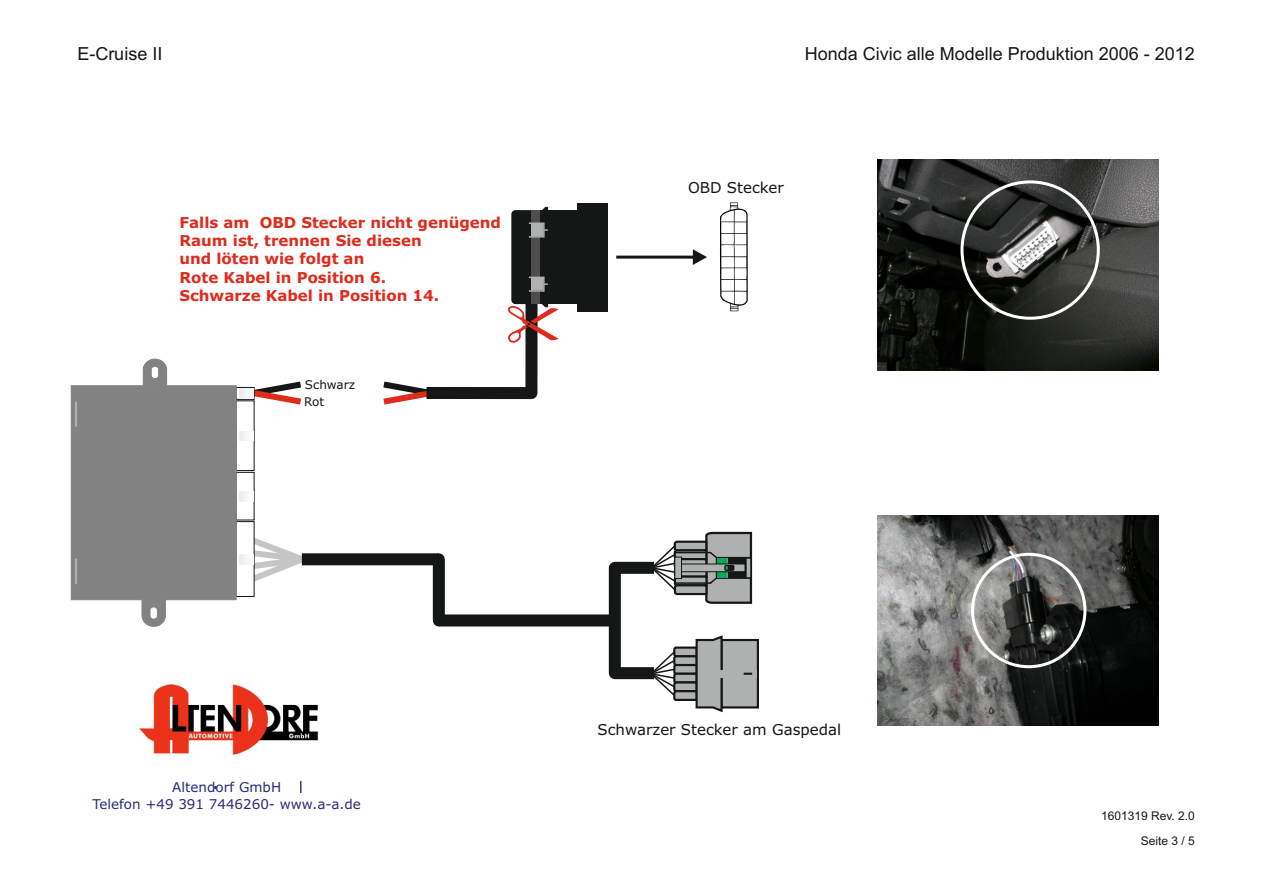
<style>
.page{position:relative;width:1263px;height:893px;background:#fff}
.page>*{position:absolute;margin:0;border:0;box-sizing:border-box;transform-origin:0 0}
.t1{font:18px "Arial";color:#151616}
.t2{font:700 15px/18.3px "Verdana";color:#dd2b1c}
.t3{font:15px "Verdana";color:#151616}
.t4{font:13.5px/16.4px "Verdana";color:#2b2b78;text-align:center}
.t5{font:12px "Arial";color:#151616}
.t6{font:12px "Verdana";color:#151616}
</style>
<div class="page">
<svg style="left:720px;top:202px;width:28px;height:109px"></svg>
<div style="left:735px;top:280px;width:11px;height:11px;background:#fff"></div>
<div style="left:525px;top:304px;width:12px;height:89px;background:#151616"></div>
<svg style="left:383px;top:381px;width:43px;height:24px"></svg>
<div style="left:426px;top:387px;width:105px;height:12px;background:#151616"></div>
<div style="left:532px;top:210px;width:46px;height:94px;background:#151616"></div>
<div style="left:578px;top:203px;width:30px;height:108px;background:#151616"></div>
<svg style="left:616px;top:249px;width:91px;height:16px"></svg>
<img style="left:878px;top:159px;width:280px;height:211px">
<div style="left:960px;top:180px;width:140px;height:140px;border:3px solid #fff;border-radius:50%"></div>
<img style="left:877px;top:515px;width:281px;height:211px">
<div style="left:971px;top:553px;width:115px;height:115px;border:3px solid #fff;border-radius:50%"></div>
<div style="left:302px;top:553px;width:137px;height:12px;background:#151616"></div>
<div style="left:439px;top:614px;width:176px;height:12px;background:#151616"></div>
<div style="left:433px;top:559px;width:12px;height:61px;background:#151616"></div>
<div style="left:609px;top:568px;width:12px;height:105px;background:#151616"></div>
<div style="left:615px;top:562px;width:39px;height:12px;background:#151616"></div>
<div style="left:615px;top:667px;width:39px;height:12px;background:#151616"></div>
<svg style="left:650px;top:531px;width:103px;height:73px"></svg>
<div style="left:725px;top:565px;width:9px;height:5px;border:1px solid #151616"></div>
<svg style="left:649px;top:635px;width:110px;height:78px"></svg>
<svg style="left:71px;top:359px;width:238px;height:268px"></svg>
<img style="left:139px;top:684px;width:180px;height:71px">
<svg style="left:300px;top:781px;width:1px;height:12px"></svg>
<svg style="left:511px;top:207px;width:38px;height:136px"></svg>
<p class="t1" style="left:77px;top:47px;width:87px">E-Cruise II</p>
<p class="t2" style="left:179px;top:215px;width:323px">Falls am OBD Stecker nicht genügend<br>Raum ist, trennen Sie diesen<br>und löten wie folgt an<br>Rote Kabel in Position 6.<br>Schwarze Kabel in Position 14.</p>
<p class="t6" style="left:305px;top:379px;width:52px">Schwarz</p>
<p class="t6" style="left:304px;top:397px;width:22px">Rot</p>
<p class="t1" style="left:805px;top:47px;width:392px">Honda Civic alle Modelle Produktion 2006 - 2012</p>
<p class="t3" style="left:688px;top:182px;width:97px">OBD Stecker</p>
<p class="t4" style="left:92px;top:780px;width:270px">Altendorf GmbH<br>Telefon +49 391 7446260- www.a-a.de</p>
<p class="t3" style="left:597px;top:723px;width:245px">Schwarzer Stecker am Gaspedal</p>
<p class="t5" style="left:1101px;top:811px;width:95px">1601319 Rev. 2.0</p>
<p class="t5" style="left:1141px;top:837px;width:56px">Seite 3 / 5</p>
</div>
